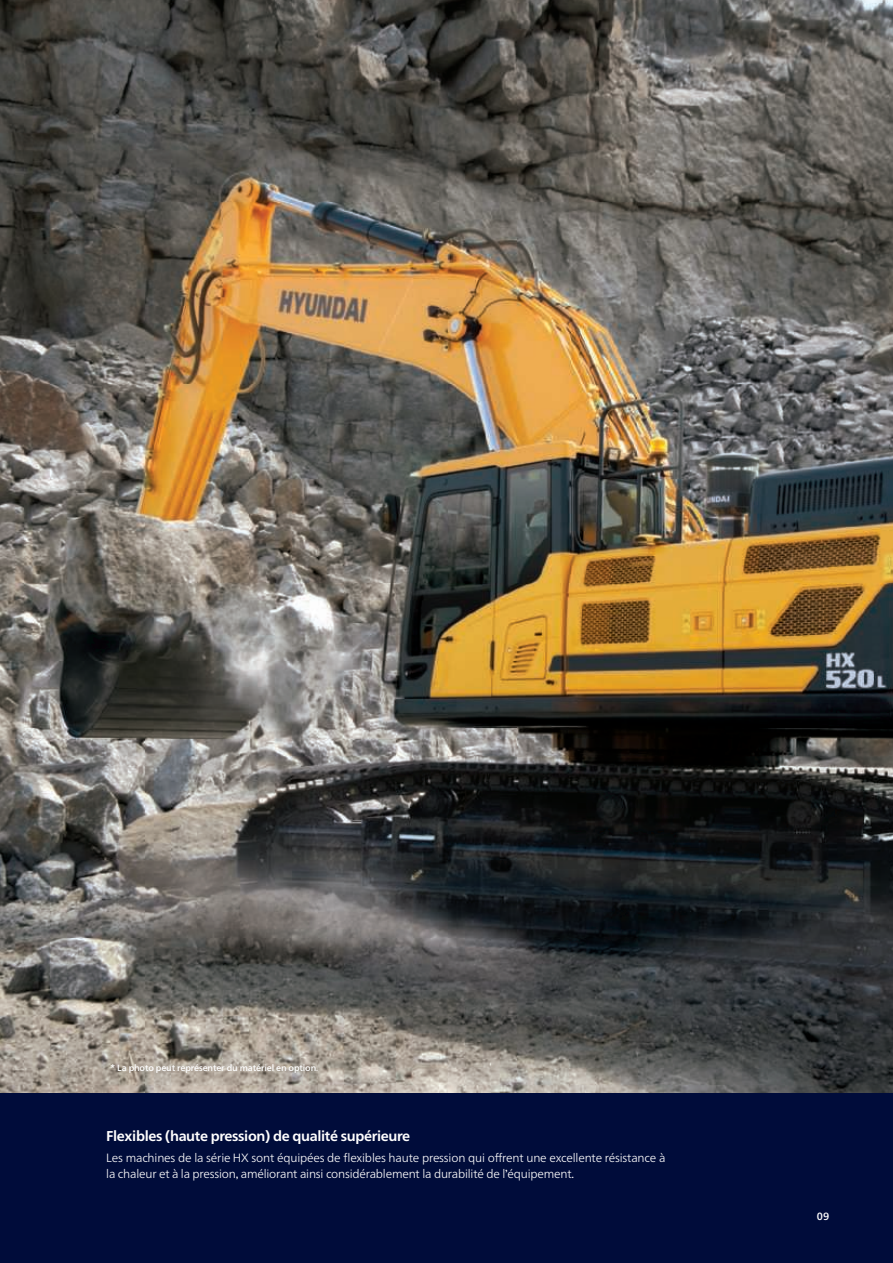
<style>
.page{position:relative;width:893px;height:1263px;background:#fff}
.page>*{position:absolute;margin:0;border:0;box-sizing:border-box;transform-origin:0 0}
.t1{font:700 14.25px "Frutiger Neue LTW1 G";letter-spacing:-.025em;color:#fff}
.t2{font:300 12px/16.5px "Frutiger Neue LTW1 G";letter-spacing:-.015em;color:#fff}
.t3{font:500 10.5px "Frutiger Neue LTW1 G";color:#fff}
.t4{font:500 9px "Frutiger Neue LTW1 G";letter-spacing:-.015em;color:#fff}
.s1{font-family:"Gill Sans Std";font-weight:400}
</style>
<div class="page">
<img style="left:0;top:0;width:893px;height:1093px">
<div style="left:0;top:1093px;width:893px;height:170px;background:#000c3a"></div>
<p class="t4" style="left:111px;top:1061px;width:209px">* La photo peut représenter du matériel en option<span class="s1">.</span></p>
<p class="t1" style="left:106px;top:1125px;width:305px">Flexibles (haute pression) de qualité supérieure</p>
<p class="t2" style="left:106px;top:1148px;width:561px">Les machines de la série HX sont équipées de flexibles haute pression qui offrent une excellente résistance à la chaleur et à la pression<span class="s1">,</span> améliorant ainsi considérablement la durabilité de l<span class="s1">’</span>équipement<span class="s1">.</span></p>
<p class="t3" style="left:817px;top:1209px;width:14px">09</p>
</div>
